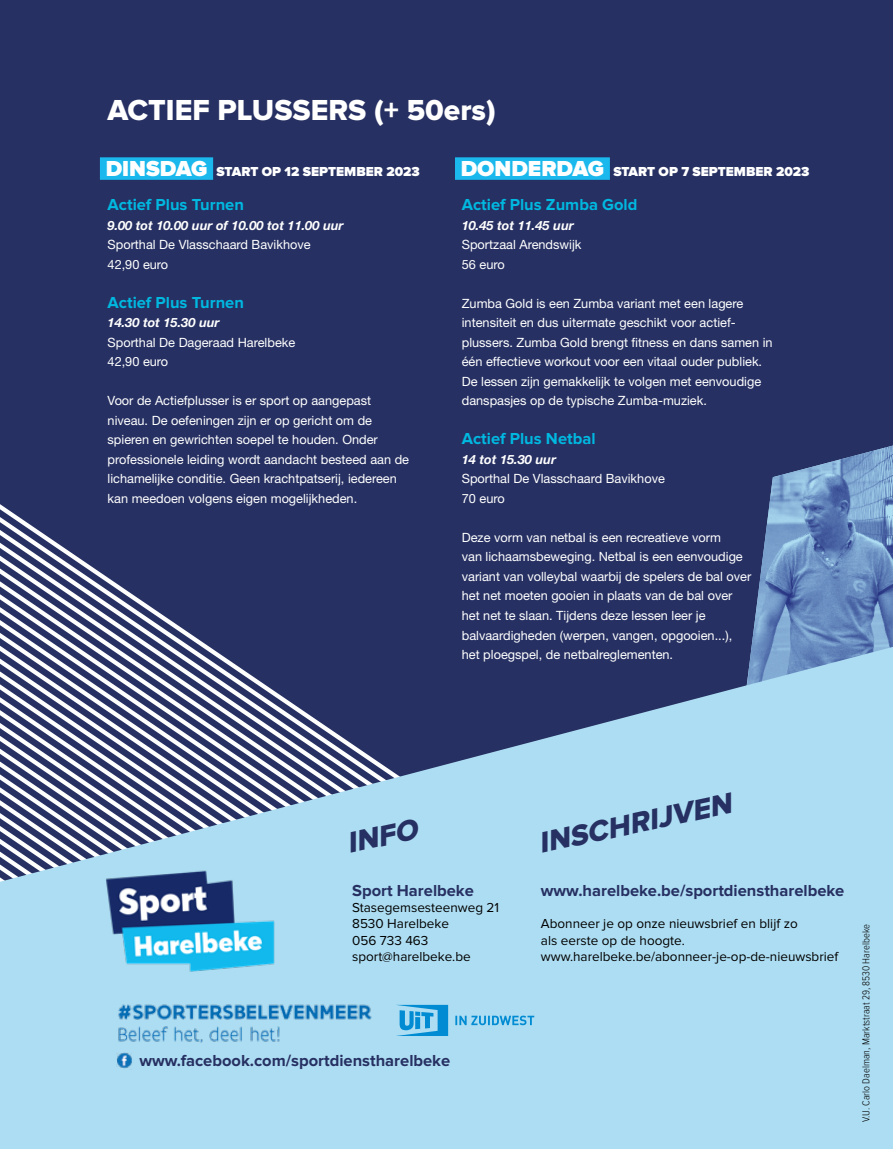
<style>
.page{position:relative;width:893px;height:1149px;background:#fff}
.page>*{position:absolute;margin:0;border:0;box-sizing:border-box;transform-origin:0 0}
.t1{font:30px "Proxima Nova Extrabld";color:#fff}
.t2{font:italic 30px "Proxima Nova Extrabld";color:#263062}
.t3{font:700 16.5px "Proxima Nova";color:#263062}
.t4{font:700 16.5px "Proxima Nova";color:#00b8e0}
.t5{font:13.5px/16.2px "Proxima Nova";color:#000}
.t6{font:900 13.5px "Proxima Nova";color:#fff}
.t7{font:12.75px/19.5px "Helvetica Neue LT Std";color:#fff}
.t8{font:italic 700 12.75px "Helvetica Neue LT Std";color:#fff}
.t9{font:300 10.5px "Proxima Nova Cond";color:#000}
.s1{font-size:22.5px}
</style>
<div class="page">
<div style="left:0;top:0;width:893px;height:646px;background:#263062"></div>
<img style="left:740px;top:445px;width:153px;height:201px">
<div style="left:0;top:504px;width:435px;height:142px;background:#263062"></div>
<div style="left:0;top:517px;width:429px;height:129px;background:#263062"></div>
<div style="left:0;top:529px;width:423px;height:117px;background:#263062"></div>
<svg style="left:0;top:542px;width:417px;height:104px;background:#333c6b"></svg>
<svg style="left:0;top:555px;width:411px;height:91px;background:#37406e"></svg>
<svg style="left:0;top:568px;width:405px;height:78px;background:#3b4471"></svg>
<svg style="left:0;top:581px;width:399px;height:65px;background:#404974"></svg>
<svg style="left:0;top:594px;width:393px;height:52px;background:#454d78"></svg>
<svg style="left:0;top:607px;width:387px;height:39px;background:#49527b"></svg>
<svg style="left:0;top:619px;width:381px;height:27px;fill:#263062"></svg>
<svg style="left:0;top:632px;width:375px;height:14px;fill:#263062"></svg>
<div style="left:100px;top:157px;width:113px;height:23px;background:#1ab8ec"></div>
<div style="left:455px;top:157px;width:155px;height:23px;background:#1ab8ec"></div>
<svg style="left:0;top:646px;width:893px;height:502px;background:#97bdd6"></svg>
<svg style="left:396px;top:1004px;width:52px;height:31px;background:#4fb0e0"></svg>
<svg style="left:455px;top:1015px;width:79px;height:9px"></svg>
<img style="left:90px;top:861px;width:199px;height:125px">
<img style="left:113px;top:999px;width:262px;height:47px">
<img style="left:117px;top:1051px;width:16px;height:17px">
<h1 class="t1" style="left:108px;top:93px;width:390px">ACTIEF PLUSSERS (+ 50ers)</h1>
<p class="t6" style="left:106px;top:164px;width:316px"><span class="s1">DINSDAG</span> START OP 12 SEPTEMBER 2023</p>
<p class="t6" style="left:461px;top:164px;width:350px"><span class="s1">DONDERDAG</span> START OP 7 SEPTEMBER 2023</p>
<p class="t4" style="left:108px;top:195px;width:138px">Actief Plus Turnen</p>
<p class="t8" style="left:108px;top:217px;width:237px">9.00 tot 10.00 uur of 10.00 tot 11.00 uur</p>
<p class="t7" style="left:108px;top:235px;width:205px">Sporthal De Vlasschaard Bavikhove<br>42,90 euro</p>
<p class="t4" style="left:108px;top:293px;width:138px">Actief Plus Turnen</p>
<p class="t8" style="left:108px;top:315px;width:113px">14.30 tot 15.30 uur</p>
<p class="t7" style="left:108px;top:332px;width:189px">Sporthal De Dageraad Harelbeke<br>42,90 euro</p>
<p class="t7" style="left:108px;top:391px;width:303px">Voor de Actiefplusser is er sport op aangepast niveau. De oefeningen zijn er op gericht om de spieren en gewrichten soepel te houden. Onder professionele leiding wordt aandacht besteed aan de lichamelijke conditie. Geen krachtpatserij, iedereen kan meedoen volgens eigen mogelijkheden.</p>
<p class="t4" style="left:462px;top:195px;width:177px">Actief Plus Zumba Gold</p>
<p class="t8" style="left:462px;top:217px;width:113px">10.45 tot 11.45 uur</p>
<p class="t7" style="left:462px;top:235px;width:121px">Sportzaal Arendswijk<br>56 euro</p>
<p class="t7" style="left:462px;top:293px;width:312px">Zumba Gold is een Zumba variant met een lagere intensiteit en dus uitermate geschikt voor actief&shy;plussers. Zumba Gold brengt fitness en dans samen in één effectieve workout voor een vitaal ouder publiek.<br>De lessen zijn gemakkelijk te volgen met eenvoudige danspasjes op de typische Zumba-muziek.</p>
<p class="t4" style="left:462px;top:429px;width:135px">Actief Plus Netbal</p>
<p class="t8" style="left:462px;top:451px;width:96px">14 tot 15.30 uur</p>
<p class="t7" style="left:462px;top:469px;width:205px">Sporthal De Vlasschaard Bavikhove<br>70 euro</p>
<p class="t7" style="left:462px;top:527px;width:291px">Deze vorm van netbal is een recreatieve vorm<br>van lichaamsbeweging. Netbal is een eenvoudige variant van volleybal waarbij de spelers de bal over het net moeten gooien in plaats van de bal over het net te slaan. Tijdens deze lessen leer je balvaardigheden (werpen, vangen, opgooien...), het ploegspel, de netbalreglementen.</p>
<h1 class="t2" style="left:344px;top:826px;width:73px;rotate:-12deg">INFO</h1>
<p class="t3" style="left:352px;top:880px;width:123px">Sport Harelbeke</p>
<p class="t5" style="left:352px;top:899px;width:148px">Stasegemsesteenweg 21<br>8530 Harelbeke<br>056 733 463 sport@harelbeke.be</p>
<p class="t3" style="left:139px;top:1050px;width:312px">www.facebook.com/sportdienstharelbeke</p>
<h1 class="t2" style="left:535px;top:826px;width:198px;rotate:-12deg">INSCHRIJVEN</h1>
<p class="t3" style="left:541px;top:880px;width:305px">www.harelbeke.be/sportdienstharelbeke</p>
<p class="t5" style="left:541px;top:915px;width:299px">Abonneer je op onze nieuwsbrief en blijf zo<br>als eerste op de hoogte. www.harelbeke.be/abonneer-je-op-de-nieuwsbrief</p>
<p class="t9" style="left:860px;top:1121px;width:199px;rotate:-90deg">V.U. Carlo Daelman, Marktstraat 29, 8530 Harelbeke</p>
</div>
